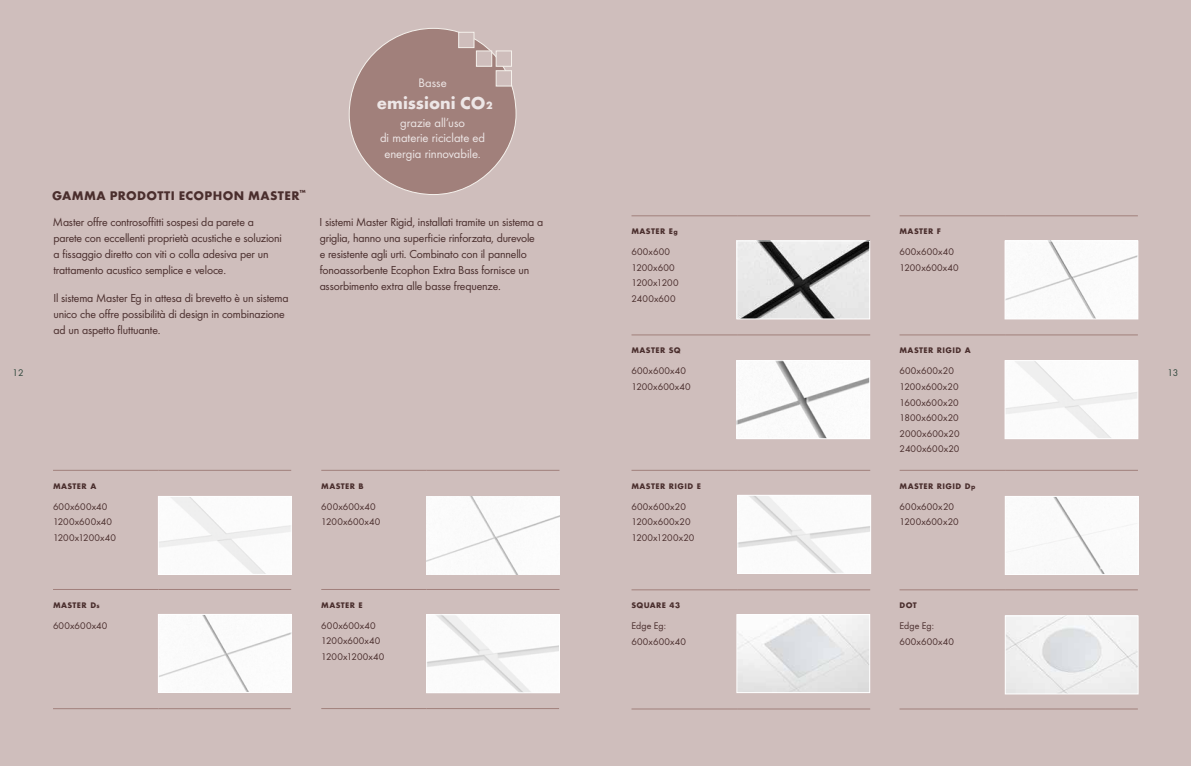
<style>
.page{position:relative;width:1191px;height:766px;background:#fff}
.page>*{position:absolute;margin:0;border:0;box-sizing:border-box;transform-origin:0 0}
.t1{font:700 18px "Futura";letter-spacing:.005em;color:#ede6e6}
.t2{font:700 13px "Futura";letter-spacing:.03em;color:#4a2e2d}
.t3{font:12.9px/15.4px "Futura Boo";letter-spacing:-.005em;color:#ede6e6;text-align:center}
.t4{font:12px/16px "Futura Boo";letter-spacing:-.015em;color:#4a2e2d}
.t5{font:10px/15.6px "Futura Boo";letter-spacing:.01em;color:#4a2e2d}
.t6{font:10px "Futura Boo";color:#2f473c}
.t7{font:700 8.4px "Futura";color:#4a2e2d}
.s1{font-size:7px}
</style>
<div class="page">
<div style="left:0;top:0;width:1191px;height:765px;background:#cfbebc"></div>
<hr style="left:53px;top:470px;width:105px;height:1px;background:#a1807b">
<hr style="left:158px;top:470px;width:133px;height:1px;background:#a1807b">
<hr style="left:53px;top:589px;width:105px;height:1px;background:#a1807b">
<hr style="left:158px;top:589px;width:133px;height:1px;background:#a1807b">
<hr style="left:53px;top:708px;width:105px;height:1px;background:#a1807b">
<hr style="left:158px;top:708px;width:133px;height:1px;background:#a1807b">
<hr style="left:321px;top:470px;width:105px;height:1px;background:#a1807b">
<hr style="left:426px;top:470px;width:133px;height:1px;background:#a1807b">
<hr style="left:321px;top:589px;width:105px;height:1px;background:#a1807b">
<hr style="left:426px;top:589px;width:133px;height:1px;background:#a1807b">
<img style="left:160px;top:498px;width:129px;height:74px">
<div style="left:158px;top:496px;width:133px;height:78px;border:1px solid #fff"></div>
<hr style="left:631px;top:215px;width:107px;height:1px;background:#a1807b">
<hr style="left:738px;top:215px;width:132px;height:1px;background:#a1807b">
<hr style="left:631px;top:589px;width:107px;height:1px;background:#a1807b">
<hr style="left:738px;top:589px;width:132px;height:1px;background:#a1807b">
<hr style="left:631px;top:708px;width:107px;height:1px;background:#a1807b">
<hr style="left:738px;top:708px;width:132px;height:1px;background:#a1807b">
<hr style="left:899px;top:215px;width:106px;height:1px;background:#a1807b">
<hr style="left:1005px;top:215px;width:132px;height:1px;background:#a1807b">
<hr style="left:899px;top:589px;width:106px;height:1px;background:#a1807b">
<hr style="left:1005px;top:589px;width:132px;height:1px;background:#a1807b">
<hr style="left:899px;top:708px;width:106px;height:1px;background:#a1807b">
<hr style="left:1005px;top:708px;width:132px;height:1px;background:#a1807b">
<img style="left:738px;top:616px;width:130px;height:74px">
<div style="left:736px;top:614px;width:134px;height:78px;border:1px solid #fff"></div>
<svg style="left:738px;top:242px;width:130px;height:75px;background:#bcbcbc"></svg>
<div style="left:736px;top:240px;width:134px;height:79px;border:1px solid #fff"></div>
<svg style="left:738px;top:362px;width:130px;height:75px;background:#efefef"></svg>
<div style="left:736px;top:360px;width:134px;height:79px;border:1px solid #fff"></div>
<div style="left:1006px;top:242px;width:130px;height:75px;background:#fbfbfb"></div>
<div style="left:1004px;top:240px;width:134px;height:79px;border:1px solid #fff"></div>
<svg style="left:1006px;top:362px;width:130px;height:75px;background:#f8f8f8"></svg>
<div style="left:1004px;top:360px;width:134px;height:79px;border:1px solid #fff"></div>
<div style="left:160px;top:616px;width:129px;height:74px;background:#fbfbfb"></div>
<div style="left:158px;top:614px;width:133px;height:78px;border:1px solid #fff"></div>
<div style="left:426px;top:496px;width:133px;height:78px;background:#fbfbfb"></div>
<hr style="left:321px;top:708px;width:105px;height:1px;background:#a1807b">
<hr style="left:426px;top:708px;width:133px;height:1px;background:#a1807b">
<img style="left:428px;top:616px;width:130px;height:75px">
<div style="left:426px;top:614px;width:134px;height:79px;border:1px solid #fff"></div>
<hr style="left:899px;top:470px;width:106px;height:1px;background:#a1807b">
<hr style="left:1005px;top:470px;width:133px;height:1px;background:#a1807b">
<div style="left:1007px;top:498px;width:129px;height:74px;background:#fafafa"></div>
<div style="left:1005px;top:496px;width:133px;height:78px;border:1px solid #fff"></div>
<img style="left:1007px;top:617px;width:129px;height:75px">
<div style="left:1005px;top:615px;width:133px;height:79px;border:1px solid #fff"></div>
<hr style="left:631px;top:470px;width:107px;height:1px;background:#a1807b">
<hr style="left:738px;top:470px;width:132px;height:1px;background:#a1807b">
<svg style="left:739px;top:497px;width:130px;height:74px;background:#f6f6f6"></svg>
<div style="left:737px;top:495px;width:134px;height:78px;border:1px solid #fff"></div>
<hr style="left:631px;top:334px;width:107px;height:1px;background:#a1807b">
<hr style="left:738px;top:334px;width:132px;height:1px;background:#a1807b">
<hr style="left:899px;top:334px;width:106px;height:1px;background:#a1807b">
<hr style="left:1005px;top:334px;width:132px;height:1px;background:#a1807b">
<div style="left:349px;top:28px;width:167px;height:166px;background:#a1807b;border-radius:50%"></div>
<div style="left:458px;top:32px;width:16px;height:16px;background:#cfbebc;border:1px solid #f5f1ec"></div>
<div style="left:496px;top:70px;width:16px;height:16px;background:#cfbebc;border:1px solid #f5f1ec"></div>
<div style="left:476px;top:51px;width:16px;height:16px;background:#cfbebc;border:1px solid #f5f1ec"></div>
<div style="left:496px;top:51px;width:16px;height:16px;background:#cfbebc;border:1px solid #f5f1ec"></div>
<p class="t2" style="left:52px;top:187px;width:255px">GAMMA PRODOTTI ECOPHON MASTER<sup>™</sup></p>
<p class="t4" style="left:53px;top:214px;width:230px">Master offre controsoffitti sospesi da parete a parete con eccellenti proprietà acustiche e soluzioni a fissaggio diretto con viti o colla adesiva per un trattamento acustico semplice e veloce.</p>
<p class="t4" style="left:53px;top:290px;width:237px">Il sistema Master Eg in attesa di brevetto è un sistema unico che offre possibilità di design in combinazione ad un aspetto fluttuante.</p>
<p class="t3" style="left:418px;top:75px;width:30px">Basse</p>
<h1 class="t1" style="left:377px;top:91px;width:117px">emissioni CO₂</h1>
<p class="t3" style="left:380px;top:115px;width:107px">grazie all’uso<br>di materie riciclate ed energia rinnovabile.</p>
<p class="t4" style="left:319px;top:214px;width:225px">I sistemi Master Rigid, installati tramite un sistema a griglia, hanno una superficie rinforzata, durevole e resistente agli urti. Combinato con il pannello fonoassorbente Ecophon Extra Bass fornisce un assorbimento extra alle basse frequenze.</p>
<p class="t7" style="left:631px;top:226px;width:7px">MASTER</p>
<p class="t7" style="left:669px;top:226px;width:10px">E<span class="s1">g</span></p>
<p class="t5" style="left:631px;top:244px;width:49px">600x600<br>1200x600<br>1200x1200<br>2400x600</p>
<p class="t7" style="left:899px;top:226px;width:7px">MASTER</p>
<p class="t7" style="left:937px;top:226px;width:5px">F</p>
<p class="t5" style="left:899px;top:244px;width:61px">600x600x40<br>1200x600x40</p>
<p class="t7" style="left:899px;top:345px;width:7px">MASTER</p>
<p class="t7" style="left:937px;top:345px;width:6px">RIGID</p>
<p class="t7" style="left:964px;top:345px;width:7px">A</p>
<p class="t5" style="left:899px;top:363px;width:62px">600x600x20<br>1200x600x20<br>1600x600x20<br>1800x600x20<br>2000x600x20<br>2400x600x20</p>
<p class="t7" style="left:631px;top:345px;width:7px">MASTER</p>
<p class="t7" style="left:669px;top:345px;width:7px">SQ</p>
<p class="t5" style="left:631px;top:363px;width:61px">600x600x40<br>1200x600x40</p>
<p class="t6" style="left:12px;top:366px;width:13px">12</p>
<p class="t6" style="left:1167px;top:366px;width:13px">13</p>
<p class="t7" style="left:53px;top:480px;width:7px">MASTER</p>
<p class="t7" style="left:90px;top:480px;width:7px">A</p>
<p class="t5" style="left:53px;top:498px;width:64px">600x600x40<br>1200x600x40<br>1200x1200x40</p>
<p class="t7" style="left:53px;top:600px;width:7px">MASTER</p>
<p class="t7" style="left:90px;top:600px;width:11px">D<span class="s1">s</span></p>
<p class="t5" style="left:53px;top:617px;width:56px">600x600x40</p>
<p class="t7" style="left:321px;top:480px;width:7px">MASTER</p>
<p class="t7" style="left:359px;top:480px;width:6px">B</p>
<p class="t5" style="left:321px;top:498px;width:61px">600x600x40<br>1200x600x40</p>
<p class="t7" style="left:321px;top:599px;width:7px">MASTER</p>
<p class="t7" style="left:359px;top:599px;width:5px">E</p>
<p class="t5" style="left:321px;top:617px;width:64px">600x600x40<br>1200x600x40<br>1200x1200x40</p>
<p class="t7" style="left:631px;top:480px;width:7px">MASTER</p>
<p class="t7" style="left:669px;top:480px;width:6px">RIGID</p>
<p class="t7" style="left:697px;top:480px;width:5px">E</p>
<p class="t5" style="left:631px;top:498px;width:64px">600x600x20<br>1200x600x20<br>1200x1200x20</p>
<p class="t7" style="left:631px;top:600px;width:7px">SQUARE</p>
<p class="t7" style="left:669px;top:600px;width:12px">43</p>
<p class="t5" style="left:631px;top:618px;width:56px">Edge Eg:<br>600x600x40</p>
<p class="t7" style="left:899px;top:480px;width:7px">MASTER</p>
<p class="t7" style="left:937px;top:480px;width:6px">RIGID</p>
<p class="t7" style="left:965px;top:480px;width:12px">D<span class="s1">p</span></p>
<p class="t5" style="left:899px;top:498px;width:61px">600x600x20<br>1200x600x20</p>
<p class="t7" style="left:899px;top:600px;width:7px">DOT</p>
<p class="t5" style="left:899px;top:618px;width:56px">Edge Eg:<br>600x600x40</p>
</div>
